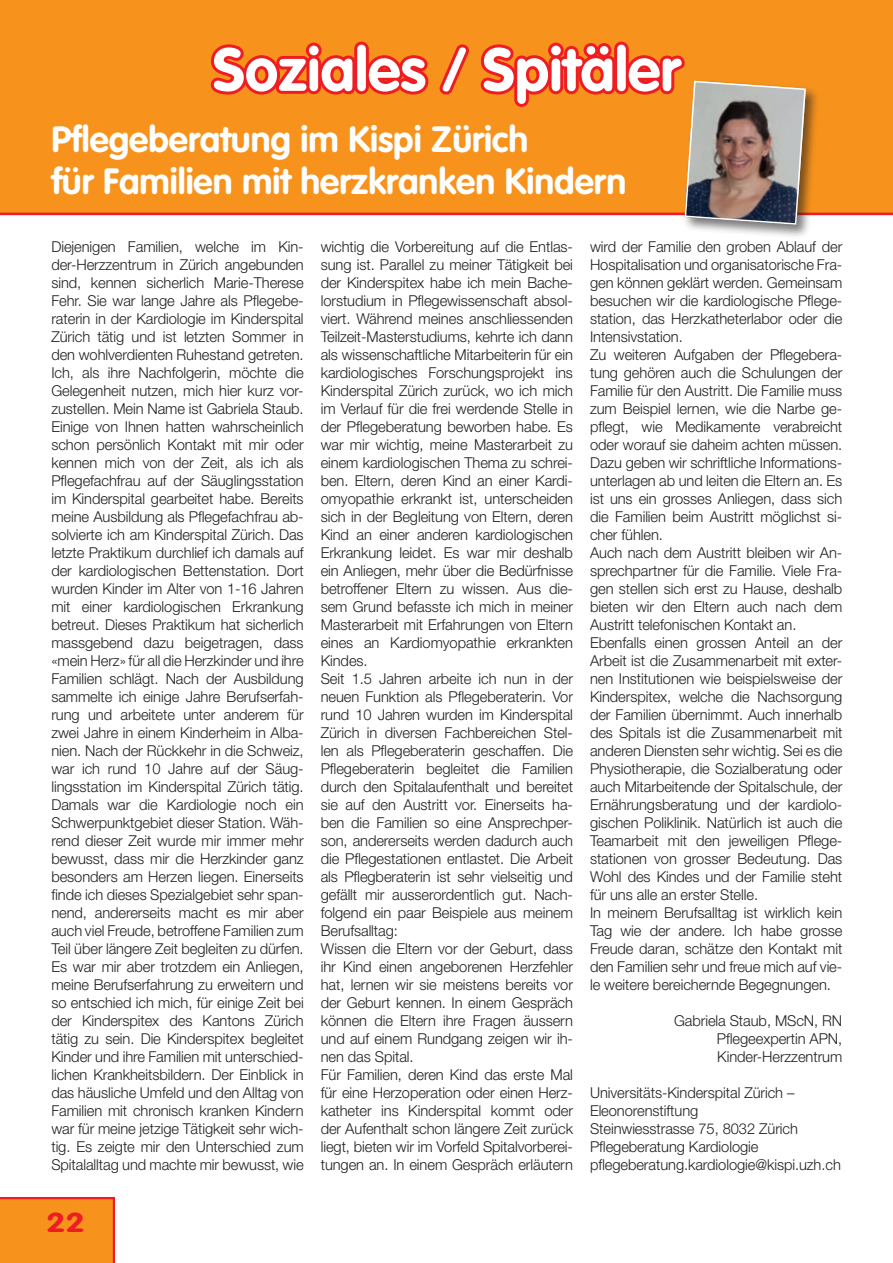
<style>
.page{position:relative;width:893px;height:1263px;background:#fff}
.page>*{position:absolute;margin:0;border:0;box-sizing:border-box;transform-origin:0 0}
.t1{font:700 60px "VAG Rounded Std";color:#fff}
.t2{font:700 36px/42px "VAG Rounded Std";color:#fff}
.t3{font:700 27px "VAG Rounded Std";color:#ee1d23;scale:1.26 1}
.t4{font:300 15px/18px "Helvetica Neue LT Std";letter-spacing:-.005em;color:#231f20}
</style>
<div class="page">
<svg style="left:0;top:1197px;width:115px;height:66px;background:#f68c1d"></svg>
<div style="left:0;top:0;width:893px;height:213px;background:#f7931d"></div>
<hr style="left:0;top:213px;width:893px;height:2px;background:#ee1d23">
<div style="left:683px;top:79px;width:137px;height:160px;background:#231f20;opacity:.6"></div>
<svg style="left:208px;top:41px;width:599px;height:185px"></svg>
<h1 class="t1" style="left:213px;top:35px;width:469px">Soziales / Spitäler</h1>
<h2 class="t2" style="left:51px;top:120px;width:576px">Pflegeberatung im Kispi Zürich<br>für Familien mit herzkranken Kindern</h2>
<p class="t4" style="left:51px;top:237px;width:254px;text-align:justify">Diejenigen Familien, welche im Kin&shy;der-Herzzentrum in Zürich angebunden sind, kennen sicherlich Marie-Therese Fehr. Sie war lange Jahre als Pflegebe&shy;raterin in der Kardiologie im Kinderspital Zürich tätig und ist letzten Sommer in den wohlverdienten Ruhestand getreten.<br>Ich, als ihre Nachfolgerin, möchte die Gelegenheit nutzen, mich hier kurz vor&shy;zustellen. Mein Name ist Gabriela Staub.<br>Einige von Ihnen hatten wahrscheinlich schon persönlich Kontakt mit mir oder kennen mich von der Zeit, als ich als Pflegefachfrau auf der Säuglingsstation im Kinderspital gearbeitet habe. Bereits meine Ausbildung als Pflegefachfrau ab&shy;solvierte ich am Kinderspital Zürich. Das letzte Praktikum durchlief ich damals auf der kardiologischen Bettenstation. Dort wurden Kinder im Alter von 1-16 Jahren mit einer kardiologischen Erkrankung betreut. Dieses Praktikum hat sicherlich massgebend dazu beigetragen, dass «mein Herz» für all die Herzkinder und ihre Familien schlägt. Nach der Ausbildung sammelte ich einige Jahre Berufserfah&shy;rung und arbeitete unter anderem für zwei Jahre in einem Kinderheim in Alba&shy;nien. Nach der Rückkehr in die Schweiz, war ich rund 10 Jahre auf der Säug&shy;lingsstation im Kinderspital Zürich tätig.<br>Damals war die Kardiologie noch ein Schwerpunktgebiet dieser Station. Wäh&shy;rend dieser Zeit wurde mir immer mehr bewusst, dass mir die Herzkinder ganz besonders am Herzen liegen. Einerseits finde ich dieses Spezialgebiet sehr span&shy;nend, andererseits macht es mir aber auch viel Freude, betroffene Familien zum Teil über längere Zeit begleiten zu dürfen.<br>Es war mir aber trotzdem ein Anliegen, meine Berufserfahrung zu erweitern und so entschied ich mich, für einige Zeit bei der Kinderspitex des Kantons Zürich tätig zu sein. Die Kinderspitex begleitet Kinder und ihre Familien mit unterschied&shy;lichen Krankheitsbildern. Der Einblick in das häusliche Umfeld und den Alltag von Familien mit chronisch kranken Kindern war für meine jetzige Tätigkeit sehr wich&shy;tig. Es zeigte mir den Unterschied zum Spitalalltag und machte mir bewusst, wie</p>
<p class="t4" style="left:321px;top:237px;width:254px">wichtig die Vorbereitung auf die Entlas&shy;sung ist. Parallel zu meiner Tätigkeit bei der Kinderspitex habe ich mein Bache&shy;lorstudium in Pflegewissenschaft absol&shy;viert. Während meines anschliessenden Teilzeit-Masterstudiums, kehrte ich dann als wissenschaftliche Mitarbeiterin für ein kardiologisches Forschungsprojekt ins Kinderspital Zürich zurück, wo ich mich im Verlauf für die frei werdende Stelle in der Pflegeberatung beworben habe. Es war mir wichtig, meine Masterarbeit zu einem kardiologischen Thema zu schrei&shy;ben. Eltern, deren Kind an einer Kardi&shy;omyopathie erkrankt ist, unterscheiden sich in der Begleitung von Eltern, deren Kind an einer anderen kardiologischen Erkrankung leidet. Es war mir deshalb ein Anliegen, mehr über die Bedürfnisse betroffener Eltern zu wissen. Aus die&shy;sem Grund befasste ich mich in meiner Masterarbeit mit Erfahrungen von Eltern eines an Kardiomyopathie erkrankten Kindes.<br>Seit 1.5 Jahren arbeite ich nun in der neuen Funktion als Pflegeberaterin. Vor rund 10 Jahren wurden im Kinderspital Zürich in diversen Fachbereichen Stel&shy;len als Pflegeberaterin geschaffen. Die Pflegeberaterin begleitet die Familien durch den Spitalaufenthalt und bereitet sie auf den Austritt vor. Einerseits ha&shy;ben die Familien so eine Ansprechper&shy;son, andererseits werden dadurch auch die Pflegestationen entlastet. Die Arbeit als Pflegberaterin ist sehr vielseitig und gefällt mir ausserordentlich gut. Nach&shy;folgend ein paar Beispiele aus meinem Berufsalltag:<br>Wissen die Eltern vor der Geburt, dass ihr Kind einen angeborenen Herzfehler hat, lernen wir sie meistens bereits vor der Geburt kennen. In einem Gespräch können die Eltern ihre Fragen äussern und auf einem Rundgang zeigen wir ih&shy;nen das Spital.<br>Für Familien, deren Kind das erste Mal für eine Herzoperation oder einen Herz&shy;katheter ins Kinderspital kommt oder der Aufenthalt schon längere Zeit zurück liegt, bieten wir im Vorfeld Spitalvorberei&shy;tungen an. In einem Gespräch erläutern</p>
<p class="t4" style="left:590px;top:237px;width:254px">wird der Familie den groben Ablauf der Hospitalisation und organisatorische Fra&shy;gen können geklärt werden. Gemeinsam besuchen wir die kardiologische Pflege&shy;station, das Herzkatheterlabor oder die Intensivstation.<br>Zu weiteren Aufgaben der Pflegebera&shy;tung gehören auch die Schulungen der Familie für den Austritt. Die Familie muss zum Beispiel lernen, wie die Narbe ge&shy;pflegt, wie Medikamente verabreicht oder worauf sie daheim achten müssen.<br>Dazu geben wir schriftliche Informations&shy;unterlagen ab und leiten die Eltern an. Es ist uns ein grosses Anliegen, dass sich die Familien beim Austritt möglichst si&shy;cher fühlen.<br>Auch nach dem Austritt bleiben wir An&shy;sprechpartner für die Familie. Viele Fra&shy;gen stellen sich erst zu Hause, deshalb bieten wir den Eltern auch nach dem Austritt telefonischen Kontakt an.<br>Ebenfalls einen grossen Anteil an der Arbeit ist die Zusammenarbeit mit exter&shy;nen Institutionen wie beispielsweise der Kinderspitex, welche die Nachsorgung der Familien übernimmt. Auch innerhalb des Spitals ist die Zusammenarbeit mit anderen Diensten sehr wichtig. Sei es die Physiotherapie, die Sozialberatung oder auch Mitarbeitende der Spitalschule, der Ernährungsberatung und der kardiolo&shy;gischen Poliklinik. Natürlich ist auch die Teamarbeit mit den jeweiligen Pflege&shy;stationen von grosser Bedeutung. Das Wohl des Kindes und der Familie steht für uns alle an erster Stelle.<br>In meinem Berufsalltag ist wirklich kein Tag wie der andere. Ich habe grosse Freude daran, schätze den Kontakt mit den Familien sehr und freue mich auf vie&shy;le weitere bereichernde Begegnungen.</p>
<p class="t4" style="left:717px;top:1011px;width:127px;text-align:justify;text-indent:-43px">Gabriela Staub, MScN, RN Pflegeexpertin APN, Kinder-Herzzentrum</p>
<p class="t4" style="left:590px;top:1083px;width:252px">Universitäts-Kinderspital Zürich – Eleonorenstiftung<br>Steinwiesstrasse 75, 8032 Zürich Pflegeberatung Kardiologie pflegeberatung.kardiologie@kispi.uzh.ch</p>
<h3 class="t3" style="left:46px;top:1206px;width:32px">22</h3>
</div>
